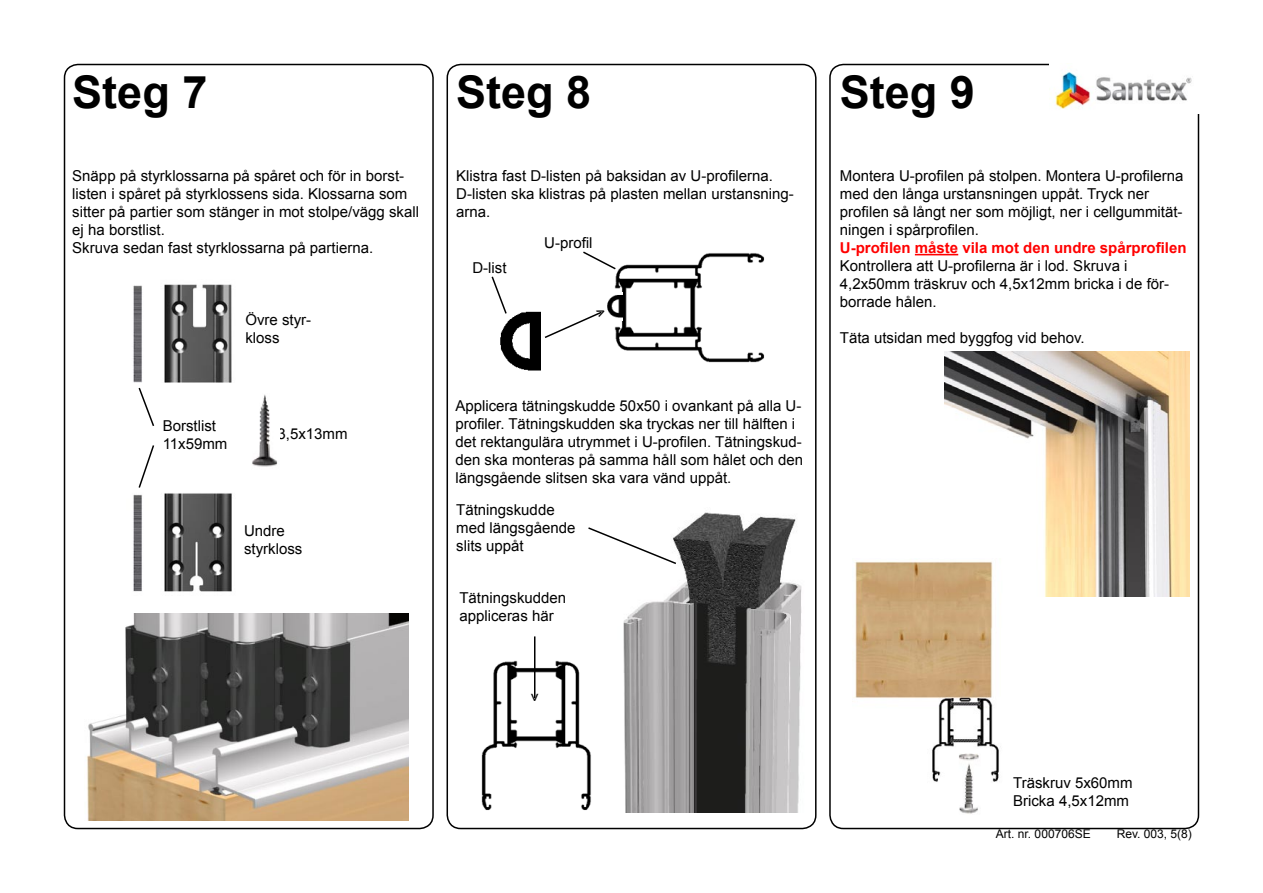
<style>
.page{position:relative;width:1263px;height:893px;background:#fff}
.page>*{position:absolute;margin:0;border:0;box-sizing:border-box;transform-origin:0 0}
.t1{font:700 45px "Arial";color:#000}
.t2{font:15px/18px "Arial";color:#000}
.t3{font:700 15px "Arial";color:#f00}
.t4{font:12px "Arial";color:#000}
</style>
<div class="page">
<div style="left:829px;top:64px;width:370px;height:765px;border:2px solid #000;border-radius:14px"></div>
<div style="left:64px;top:64px;width:370px;height:765px;border:2px solid #000;border-radius:14px"></div>
<div style="left:446px;top:64px;width:370px;height:765px;border:2px solid #000;border-radius:14px"></div>
<img style="left:133px;top:284px;width:99px;height:308px">
<svg style="left:137px;top:386px;width:18px;height:42px"></svg>
<svg style="left:137px;top:444px;width:18px;height:45px"></svg>
<img style="left:252px;top:394px;width:26px;height:73px">
<img style="left:86px;top:614px;width:322px;height:206px">
<img style="left:623px;top:512px;width:179px;height:301px">
<img style="left:481px;top:658px;width:110px;height:153px">
<hr style="left:534px;top:636px;width:1px;height:62px;background:#000">
<img style="left:945px;top:351px;width:245px;height:245px">
<img style="left:855px;top:558px;width:147px;height:224px">
<img style="left:959px;top:754px;width:21px;height:60px">
<svg style="left:588px;top:526px;width:90px;height:39px"></svg>
<img style="left:614px;top:253px;width:151px;height:110px">
<img style="left:607px;top:293px;width:16px;height:28px">
<img style="left:500px;top:311px;width:40px;height:60px">
<svg style="left:491px;top:276px;width:17px;height:39px"></svg>
<svg style="left:583px;top:251px;width:34px;height:20px"></svg>
<img style="left:1049px;top:64px;width:150px;height:50px">
<hr style="left:915px;top:254px;width:43px;height:1px;background:#f00">
<svg style="left:544px;top:311px;width:58px;height:27px"></svg>
<h1 class="t1" style="left:72px;top:62px;width:137px">Steg 7</h1>
<p class="t2" style="left:72px;top:167px;width:348px">Snäpp på styrklossarna på spåret och för in borst&shy;listen i spåret på styrklossens sida. Klossarna som sitter på partier som stänger in mot stolpe/vägg skall ej ha borstlist.<br>Skruva sedan fast styrklossarna på partierna.</p>
<p class="t2" style="left:245px;top:310px;width:67px">Övre styr&shy;kloss</p>
<p class="t2" style="left:163px;top:417px;width:66px">Borstlist<br>11x59mm</p>
<p class="t2" style="left:278px;top:425px;width:72px">3,5x13mm</p>
<p class="t2" style="left:244px;top:522px;width:60px">Undre styrkloss</p>
<h1 class="t1" style="left:456px;top:63px;width:137px">Steg 8</h1>
<p class="t2" style="left:456px;top:167px;width:339px">Klistra fast D-listen på baksidan av U-profilerna.<br>D-listen ska klistras på plasten mellan urstansning&shy;arna.</p>
<p class="t2" style="left:472px;top:259px;width:36px">D-list</p>
<p class="t2" style="left:544px;top:234px;width:50px">U-profil</p>
<p class="t2" style="left:455px;top:397px;width:349px">Applicera tätningskudde 50x50 i ovankant på alla U&shy;profiler. Tätningskudden ska tryckas ner till hälften i det rektangulära utrymmet i U-profilen. Tätningskud&shy;den ska monteras på samma håll som hålet och den längsgående slitsen ska vara vänd uppåt.</p>
<p class="t2" style="left:456px;top:501px;width:121px">Tätningskudde med längsgående slits uppåt</p>
<p class="t2" style="left:459px;top:589px;width:108px">Tätningskudden appliceras här</p>
<p class="t2" style="left:543px;top:693px;width:10px;rotate:90deg">&gt;</p>
<h1 class="t1" style="left:840px;top:63px;width:137px">Steg 9</h1>
<p class="t2" style="left:840px;top:167px;width:345px">Montera U-profilen på stolpen. Montera U-profilerna med den långa urstansningen uppåt. Tryck ner profilen så långt ner som möjligt, ner i cellgummität&shy;ningen i spårprofilen.</p>
<p class="t3" style="left:840px;top:238px;width:348px">U-profilen måste vila mot den undre spårprofilen</p>
<p class="t2" style="left:840px;top:257px;width:331px">Kontrollera att U-profilerna är i lod. Skruva i<br>4,2x50mm träskruv och 4,5x12mm bricka i de för&shy;borrade hålen.</p>
<p class="t2" style="left:840px;top:329px;width:246px">Täta utsidan med byggfog vid behov.</p>
<p class="t2" style="left:1013px;top:774px;width:121px">Träskruv 5x60mm<br>Bricka 4,5x12mm</p>
<p class="t4" style="left:996px;top:826px;width:96px">Art. nr. 000706SE</p>
<p class="t4" style="left:1117px;top:826px;width:77px">Rev. 003, 5(8)</p>
</div>
